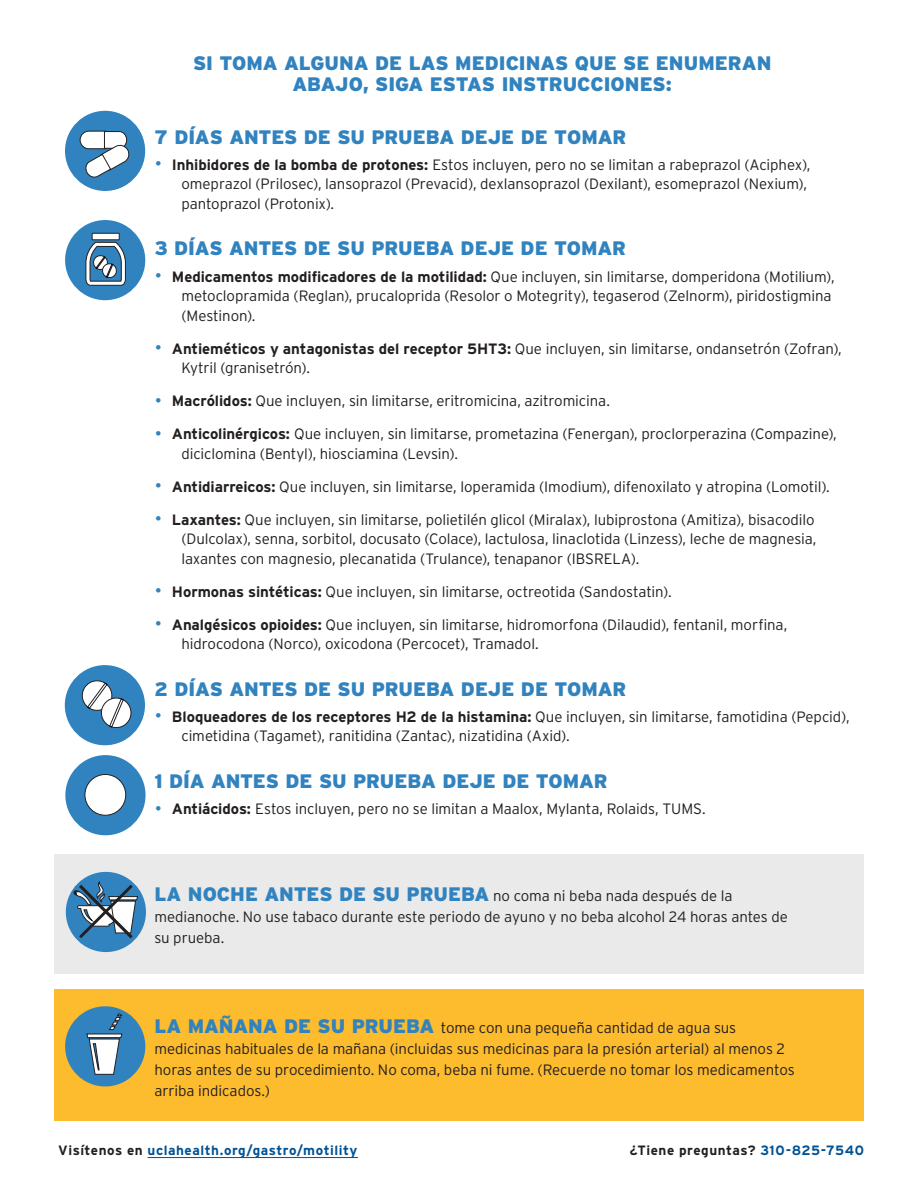
<style>
.page{position:relative;width:918px;height:1188px;background:#fff}
.page>*{position:absolute;margin:0;border:0;box-sizing:border-box;transform-origin:0 0}
.TEXT_1_BULLETS_INSET{font:900 19.5px/21px "Interstate";letter-spacing:-.005em;color:#3183bf;text-align:center}
.TEXT_1_BULLETS_INSET-2{font:300 15px/19.5px "Interstate";letter-spacing:-.005em;color:#231f20}
.YELLOW_SUB_TITLE{font:700 13.5px "Interstate";letter-spacing:.035em;color:#005294}
.YELLOW_SUB_TITLE-2{font:700 13.5px "Interstate";letter-spacing:.035em;color:#231f20}
.s1{font-size:21px;color:#3183bf}
.s2{font-weight:700}
.s3{font-weight:900;font-size:19.5px;color:#3183bf}
.s4{color:#231f20}
.s5{color:#005294}
</style>
<div class="page">
<hr style="left:148px;top:1157px;width:210px;height:1px;background:#005294">
<div style="left:54px;top:854px;width:810px;height:120px;background:#eaeaeb"></div>
<div style="left:65px;top:111px;width:80px;height:80px;background:#3183bf;border-radius:50%"></div>
<svg style="left:79px;top:130px;width:51px;height:48px"></svg>
<div style="left:66px;top:872px;width:80px;height:80px;background:#3183bf;border-radius:50%"></div>
<svg style="left:73px;top:880px;width:65px;height:58px"></svg>
<div style="left:65px;top:220px;width:80px;height:80px;background:#3183bf;border-radius:50%"></div>
<svg style="left:85px;top:232px;width:41px;height:54px"></svg>
<div style="left:54px;top:989px;width:810px;height:131px;background:#fdbb2e"></div>
<div style="left:65px;top:1006px;width:80px;height:80px;background:#3183bf;border-radius:50%"></div>
<svg style="left:86px;top:1013px;width:37px;height:62px"></svg>
<div style="left:65px;top:755px;width:81px;height:80px;background:#3183bf;border-radius:50%"></div>
<div style="left:85px;top:774px;width:41px;height:41px;background:#fff;border-radius:50%"></div>
<div style="left:85px;top:774px;width:41px;height:42px;border:1px solid #231f20;border-radius:50%"></div>
<div style="left:65px;top:665px;width:80px;height:80px;background:#3183bf;border-radius:50%"></div>
<svg style="left:81px;top:680px;width:51px;height:49px"></svg>
<p class="TEXT_1_BULLETS_INSET" style="left:193px;top:52px;width:580px">SI TOMA ALGUNA DE LAS MEDICINAS QUE SE ENUMERAN<br>ABAJO, SIGA ESTAS INSTRUCCIONES:</p>
<p class="TEXT_1_BULLETS_INSET" style="left:154px;top:126px;width:473px">7 DÍAS ANTES DE SU PRUEBA DEJE DE TOMAR</p>
<p class="TEXT_1_BULLETS_INSET-2" style="left:181px;top:155px;width:631px;text-indent:-27px"><span class="s1">•</span> <span class="s2">Inhibidores de la bomba de protones:</span> Estos incluyen, pero no se limitan a rabeprazol (Aciphex), omeprazol (Prilosec), lansoprazol (Prevacid), dexlansoprazol (Dexilant), esomeprazol (Nexium), pantoprazol (Protonix).</p>
<p class="TEXT_1_BULLETS_INSET" style="left:154px;top:238px;width:473px">3 DÍAS ANTES DE SU PRUEBA DEJE DE TOMAR</p>
<p class="TEXT_1_BULLETS_INSET-2" style="left:181px;top:266px;width:655px;text-indent:-27px"><span class="s1">•</span> <span class="s2">Medicamentos modificadores de la motilidad:</span> Que incluyen, sin limitarse, domperidona (Motilium), metoclopramida (Reglan), prucaloprida (Resolor o Motegrity), tegaserod (Zelnorm), piridostigmina (Mestinon).</p>
<p class="TEXT_1_BULLETS_INSET-2" style="left:181px;top:338px;width:662px;text-indent:-27px"><span class="s1">•</span> <span class="s2">Antieméticos y antagonistas del receptor 5HT3:</span> Que incluyen, sin limitarse, ondansetrón (Zofran),<br>Kytril (granisetrón).</p>
<p class="TEXT_1_BULLETS_INSET-2" style="left:154px;top:391px;width:457px"><span class="s1">•</span> <span class="s2">Macrólidos:</span> Que incluyen, sin limitarse, eritromicina, azitromicina.</p>
<p class="TEXT_1_BULLETS_INSET-2" style="left:181px;top:424px;width:657px;text-indent:-27px"><span class="s1">•</span> <span class="s2">Anticolinérgicos:</span> Que incluyen, sin limitarse, prometazina (Fenergan), proclorperazina (Compazine), diciclomina (Bentyl), hiosciamina (Levsin).</p>
<p class="TEXT_1_BULLETS_INSET-2" style="left:154px;top:476px;width:677px"><span class="s1">•</span> <span class="s2">Antidiarreicos:</span> Que incluyen, sin limitarse, loperamida (Imodium), difenoxilato y atropina (Lomotil).</p>
<p class="TEXT_1_BULLETS_INSET-2" style="left:181px;top:509px;width:637px;text-indent:-27px"><span class="s1">•</span> <span class="s2">Laxantes:</span> Que incluyen, sin limitarse, polietilén glicol (Miralax), lubiprostona (Amitiza), bisacodilo (Dulcolax), senna, sorbitol, docusato (Colace), lactulosa, linaclotida (Linzess), leche de magnesia, laxantes con magnesio, plecanatida (Trulance), tenapanor (IBSRELA).</p>
<p class="TEXT_1_BULLETS_INSET-2" style="left:154px;top:581px;width:519px"><span class="s1">•</span> <span class="s2">Hormonas sintéticas:</span> Que incluyen, sin limitarse, octreotida (Sandostatin).</p>
<p class="TEXT_1_BULLETS_INSET-2" style="left:181px;top:614px;width:607px;text-indent:-27px"><span class="s1">•</span> <span class="s2">Analgésicos opioides:</span> Que incluyen, sin limitarse, hidromorfona (Dilaudid), fentanil, morfina, hidrocodona (Norco), oxicodona (Percocet), Tramadol.</p>
<p class="TEXT_1_BULLETS_INSET" style="left:154px;top:678px;width:474px">2 DÍAS ANTES DE SU PRUEBA DEJE DE TOMAR</p>
<p class="TEXT_1_BULLETS_INSET-2" style="left:181px;top:707px;width:670px;text-indent:-27px"><span class="s1">•</span> <span class="s2">Bloqueadores de los receptores H2 de la histamina:</span> Que incluyen, sin limitarse, famotidina (Pepcid), cimetidina (Tagamet), ranitidina (Zantac), nizatidina (Axid).</p>
<p class="TEXT_1_BULLETS_INSET" style="left:154px;top:770px;width:455px">1 DÍA ANTES DE SU PRUEBA DEJE DE TOMAR</p>
<p class="TEXT_1_BULLETS_INSET-2" style="left:154px;top:799px;width:553px"><span class="s1">•</span> <span class="s2">Antiácidos:</span> Estos incluyen, pero no se limitan a Maalox, Mylanta, Rolaids, TUMS.</p>
<p class="TEXT_1_BULLETS_INSET-2" style="left:154px;top:885px;width:635px;line-height:21px"><span class="s3">LA NOCHE ANTES DE SU PRUEBA</span> no coma ni beba nada después de la medianoche. No use tabaco durante este periodo de ayuno y no beba alcohol 24 horas antes de su prueba.</p>
<p class="TEXT_1_BULLETS_INSET-2" style="left:154px;top:1017px;width:642px;line-height:21px"><span class="s3">LA MAÑANA DE SU PRUEBA</span> tome con una pequeña cantidad de agua sus medicinas habituales de la mañana (incluidas sus medicinas para la presión arterial) al menos 2 horas antes de su procedimiento. No coma, beba ni fume. (Recuerde no tomar los medicamentos arriba indicados.)</p>
<p class="YELLOW_SUB_TITLE" style="left:58px;top:1143px;width:301px"><span class="s4">Visítenos en</span> uclahealth.org/gastro/motility</p>
<p class="YELLOW_SUB_TITLE-2" style="left:630px;top:1143px;width:236px">¿Tiene preguntas? <span class="s5">310-825-7540</span></p>
</div>
